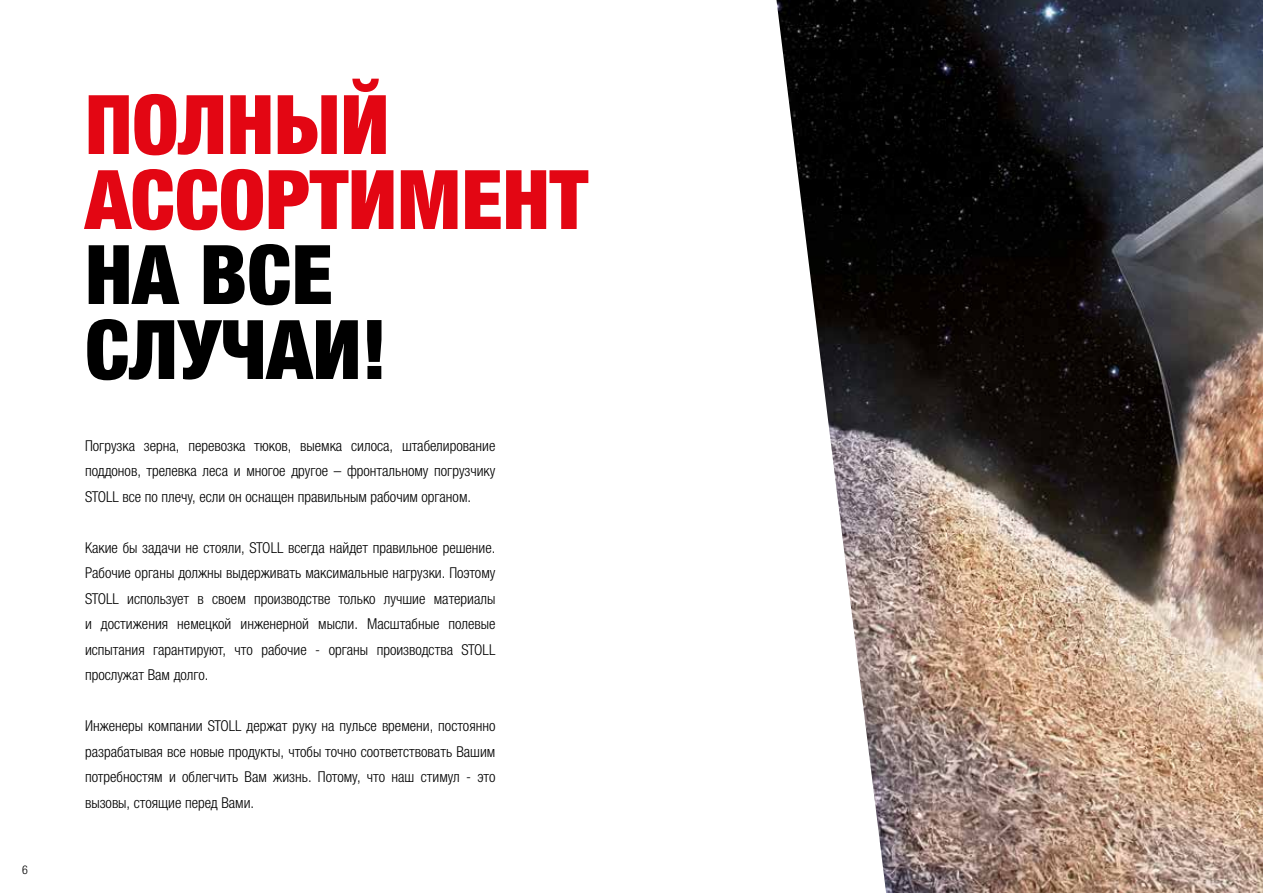
<style>
.page{position:relative;width:1263px;height:893px;background:#fff}
.page>*{position:absolute;margin:0;border:0;box-sizing:border-box;transform-origin:0 0}
.t1{font:900 condensed 82.5px/75px "Helvetica Neue LTW1 G";color:#e30613}
.t2{font:900 condensed 82.5px/75px "Helvetica Neue LTW1 G";color:#000}
.t3{font:300 condensed 15px/25.5px "Helvetica Neue LTW1 G";color:#000;text-align:justify}
.t4{font:300 condensed 12px "Helvetica Neue LTW1 G";color:#000}
</style>
<div class="page">
<img style="left:776px;top:0;width:487px;height:893px">
<p class="t4" style="left:22px;top:863px;width:7px">6</p>
<h1 class="t1" style="left:85px;top:87px;width:504px">ПОЛНЫЙ<br>АССОРТИМЕНТ</h1>
<h1 class="t2" style="left:85px;top:237px;width:304px">НА ВСЕ<br>СЛУЧАИ!</h1>
<p class="t3" style="left:85px;top:433px;width:412px">Погрузка зерна, перевозка тюков, выемка силоса, штабелирование поддонов, трелевка леса и многое другое – фронтальному погрузчику STOLL все по плечу, если он оснащен правильным рабочим органом.</p>
<p class="t3" style="left:85px;top:535px;width:412px">Какие бы задачи не стояли, STOLL всегда найдет правильное решение.<br>Рабочие органы должны выдерживать максимальные нагрузки. Поэтому STOLL использует в своем производстве только лучшие материалы и достижения немецкой инженерной мысли. Масштабные полевые испытания гарантируют, что рабочие - органы производства STOLL прослужат Вам долго.</p>
<p class="t3" style="left:85px;top:713px;width:412px">Инженеры компании STOLL держат руку на пульсе времени, постоянно разрабатывая все новые продукты, чтобы точно соответствовать Вашим потребностям и облегчить Вам жизнь. Потому, что наш стимул - это вызовы, стоящие перед Вами.</p>
</div>
